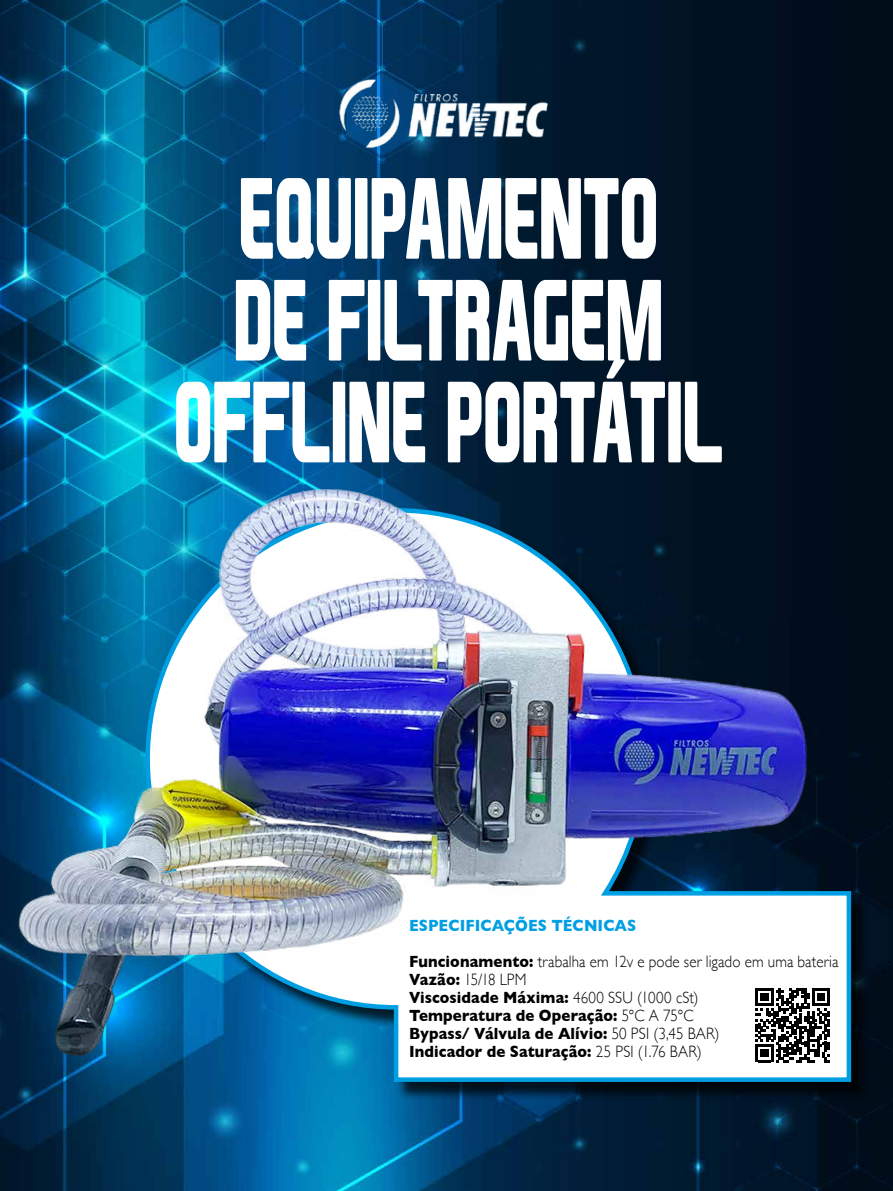
<style>
.page{position:relative;width:893px;height:1191px;background:#fff}
.page>*{position:absolute;margin:0;border:0;box-sizing:border-box;transform-origin:0 0}
.t1{font:700 110.1px/101.9px "EA Sports Covers SC";letter-spacing:-.015em;color:#fff;text-align:center;scale:.64 1}
.t2{font:700 16.5px/18px "Gill Sans";letter-spacing:.01em;color:#000;scale:.91 1}
.t3{font:300 16.5px/36px "Gill Sans";letter-spacing:.005em;color:#000;scale:.91 1}
.s1{font-weight:700;color:#009fe3}
.s2{font-weight:700}
.s3{font-weight:300}
</style>
<div class="page">
<img style="left:0;top:0;width:414px;height:393px">
<img style="left:414px;top:0;width:479px;height:393px">
<img style="left:0;top:1117px;width:466px;height:74px">
<img style="left:466px;top:1117px;width:427px;height:74px">
<img style="left:333px;top:71px;width:227px;height:83px">
<img style="left:0;top:393px;width:893px;height:724px">
<svg style="left:755px;top:988px;width:75px;height:74px"></svg>
<h1 class="t1" style="left:174px;top:161px;width:860px">EQUIPAMENTO<br>DE FILTRAGEM<br>OFFLINE PORTÁTIL</h1>
<p class="t3" style="left:409px;top:906px;width:473px"><span class="s1">ESPECIFICAÇÕES TÉCNICAS<br></span><span class="s2">Funcionamento:</span> trabalha em 12v e pode ser ligado em uma bateria</p>
<p class="t2" style="left:409px;top:969px;width:343px">Vazão: <span class="s3">15/18 LPM<br></span>Viscosidade Máxima: <span class="s3">4600 SSU (1000 cSt)<br></span>Temperatura de Operação: <span class="s3">5°C A 75°C </span>Bypass/ Válvula de Alívio: <span class="s3">50 PSI (3,45 BAR)<br></span>Indicador de Saturação: <span class="s3">25 PSI (1.76 BAR)</span></p>
</div>
